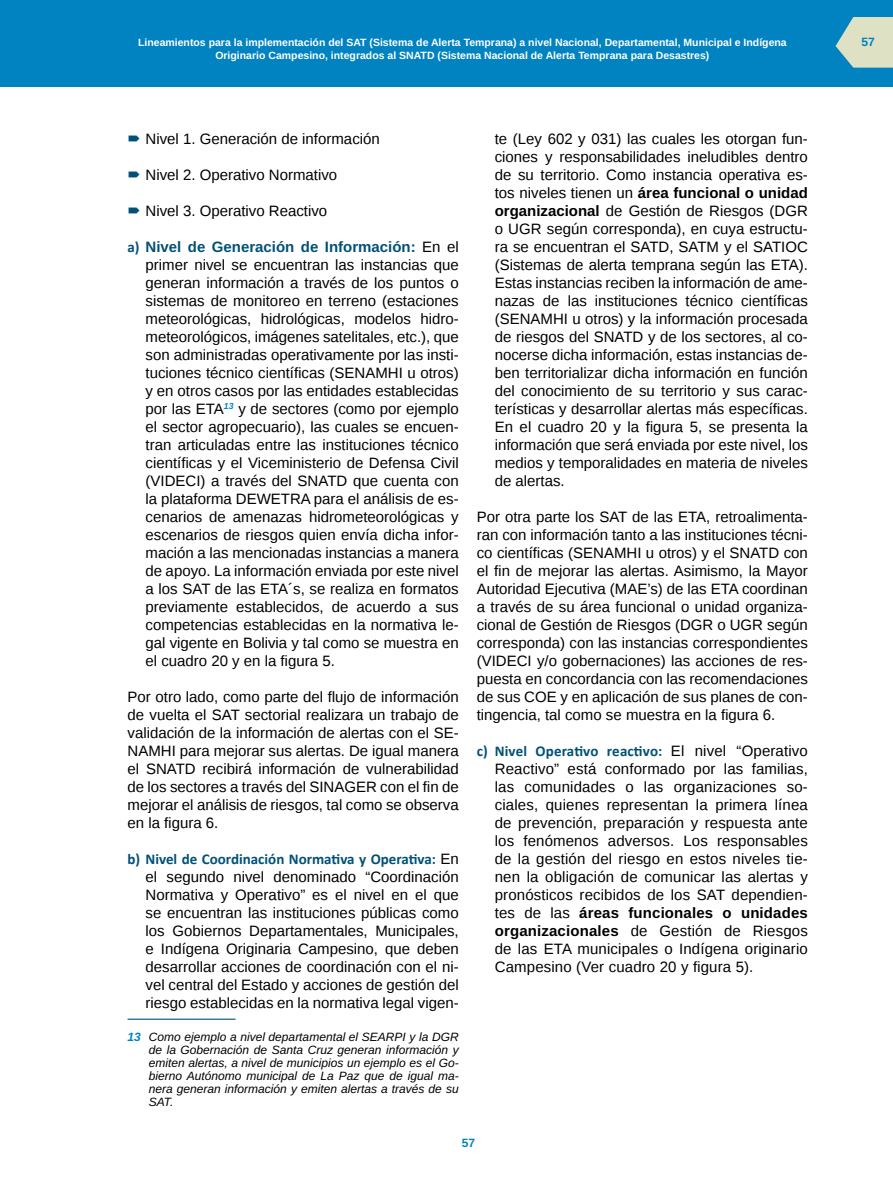
<style>
.page{position:relative;width:893px;height:1191px;background:#fff}
.page>*{position:absolute;margin:0;border:0;box-sizing:border-box;transform-origin:0 0}
.listas{font:15px/18px "Liberation Sans";color:#000;text-align:justify}
.cuerpo{font:15px/18px "Liberation Sans";color:#000;text-align:justify}
.pies{font:italic 12px/12.9px "Liberation Sans";color:#000;text-align:justify}
.t1{font:700 12px "Liberation Sans";color:#0083c0}
.t2{font:700 10.5px/12.6px "Liberation Sans";color:#fff;text-align:center}
.s1{font-family:"Calibri";font-weight:700;color:#005177}
.s2{font-weight:700;color:#005177}
.s3{font-weight:700;color:#0083c0}
.s4{font-weight:700}
</style>
<div class="page">
<div style="left:0;top:0;width:893px;height:87px;background:#0083c0"></div>
<svg style="left:836px;top:17px;width:57px;height:51px;background:#bbd2c3"></svg>
<hr style="left:128px;top:1018px;width:108px;height:1px;background:#005177">
<p class="t2" style="left:138px;top:36px;width:650px">Lineamientos para la implementación del SAT (Sistema de Alerta Temprana) a nivel Nacional, Departamental, Municipal e Indígena<br>Originario Campesino, integrados al SNATD (Sistema Nacional de Alerta Temprana para Desastres)</p>
<p class="t1" style="left:862px;top:34px;width:15px">57</p>
<p class="listas" style="left:146px;top:130px;width:236px">Nivel 1. Generación de información</p>
<p class="listas" style="left:146px;top:166px;width:193px">Nivel 2. Operativo Normativo</p>
<p class="listas" style="left:146px;top:202px;width:183px">Nivel 3. Operativo Reactivo</p>
<p class="listas" style="left:146px;top:238px;width:315px;text-indent:-18px"><span class="s1">a)</span> <span class="s2">Nivel de Generación de Información:</span> En el primer nivel se encuentran las instancias que generan información a través de los puntos o sistemas de monitoreo en terreno (estaciones meteorológicas, hidrológicas, modelos hidro&shy;meteorológicos, imágenes satelitales, etc.), que son administradas operativamente por las insti&shy;tuciones técnico científicas (SENAMHI u otros) y en otros casos por las entidades establecidas por las ETA<sup>13</sup> y de sectores (como por ejemplo el sector agropecuario), las cuales se encuen&shy;tran articuladas entre las instituciones técnico científicas y el Viceministerio de Defensa Civil (VIDECI) a través del SNATD que cuenta con la plataforma DEWETRA para el análisis de es&shy;cenarios de amenazas hidrometeorológicas y escenarios de riesgos quien envía dicha infor&shy;mación a las mencionadas instancias a manera de apoyo. La información enviada por este nivel a los SAT de las ETA´s, se realiza en formatos previamente establecidos, de acuerdo a sus competencias establecidas en la normativa le&shy;gal vigente en Bolivia y tal como se muestra en el cuadro 20 y en la figura 5.</p>
<p class="cuerpo" style="left:128px;top:688px;width:333px">Por otro lado, como parte del flujo de información de vuelta el SAT sectorial realizara un trabajo de validación de la información de alertas con el SE-NAMHI para mejorar sus alertas. De igual manera el SNATD recibirá información de vulnerabilidad de los sectores a través del SINAGER con el fin de mejorar el análisis de riesgos, tal como se observa en la figura 6.</p>
<p class="listas" style="left:146px;top:850px;width:315px;text-indent:-18px"><span class="s1">b) Nivel de Coordinación Normativa y Operativa:</span> En el segundo nivel denominado “Coordinación Normativa y Operativo” es el nivel en el que se encuentran las instituciones públicas como los Gobiernos Departamentales, Municipales, e Indígena Originaria Campesino, que deben desarrollar acciones de coordinación con el ni&shy;vel central del Estado y acciones de gestión del riesgo establecidas en la normativa legal vigen-</p>
<p class="pies" style="left:149px;top:1030px;width:311px;text-indent:-21px"><span class="s3">13</span> Como ejemplo a nivel departamental el SEARPI y la DGR de la Gobernación de Santa Cruz generan información y emiten alertas, a nivel de municipios un ejemplo es el Go&shy;bierno Autónomo municipal de La Paz que de igual ma&shy;nera generan información y emiten alertas a través de su SAT.</p>
<p class="listas" style="left:495px;top:130px;width:315px">te (Ley 602 y 031) las cuales les otorgan fun&shy;ciones y responsabilidades ineludibles dentro de su territorio. Como instancia operativa es&shy;tos niveles tienen un <span class="s4">área funcional o unidad organizacional</span> de Gestión de Riesgos (DGR o UGR según corresponda), en cuya estructu&shy;ra se encuentran el SATD, SATM y el SATIOC (Sistemas de alerta temprana según las ETA).<br>Estas instancias reciben la información de ame&shy;nazas de las instituciones técnico científicas (SENAMHI u otros) y la información procesada de riesgos del SNATD y de los sectores, al co&shy;nocerse dicha información, estas instancias de&shy;ben territorializar dicha información en función del conocimiento de su territorio y sus carac&shy;terísticas y desarrollar alertas más específicas.<br>En el cuadro 20 y la figura 5, se presenta la información que será enviada por este nivel, los medios y temporalidades en materia de niveles de alertas.</p>
<p class="cuerpo" style="left:477px;top:508px;width:333px">Por otra parte los SAT de las ETA, retroalimenta&shy;ran con información tanto a las instituciones técni&shy;co científicas (SENAMHI u otros) y el SNATD con el fin de mejorar las alertas. Asimismo, la Mayor Autoridad Ejecutiva (MAE’s) de las ETA coordinan a través de su área funcional o unidad organiza&shy;cional de Gestión de Riesgos (DGR o UGR según corresponda) con las instancias correspondientes (VIDECI y/o gobernaciones) las acciones de res&shy;puesta en concordancia con las recomendaciones de sus COE y en aplicación de sus planes de con&shy;tingencia, tal como se muestra en la figura 6.</p>
<p class="listas" style="left:495px;top:742px;width:315px;text-indent:-18px"><span class="s1">c) Nivel Operativo reactivo:</span> El nivel “Operativo Reactivo” está conformado por las familias, las comunidades o las organizaciones so&shy;ciales, quienes representan la primera línea de prevención, preparación y respuesta ante los fenómenos adversos. Los responsables de la gestión del riesgo en estos niveles tie&shy;nen la obligación de comunicar las alertas y pronósticos recibidos de los SAT dependien&shy;tes de las <span class="s4">áreas funcionales o unidades organizacionales</span> de Gestión de Riesgos de las ETA municipales o Indígena originario Campesino (Ver cuadro 20 y figura 5).</p>
<p class="t1" style="left:462px;top:1134px;width:15px">57</p>
</div>
